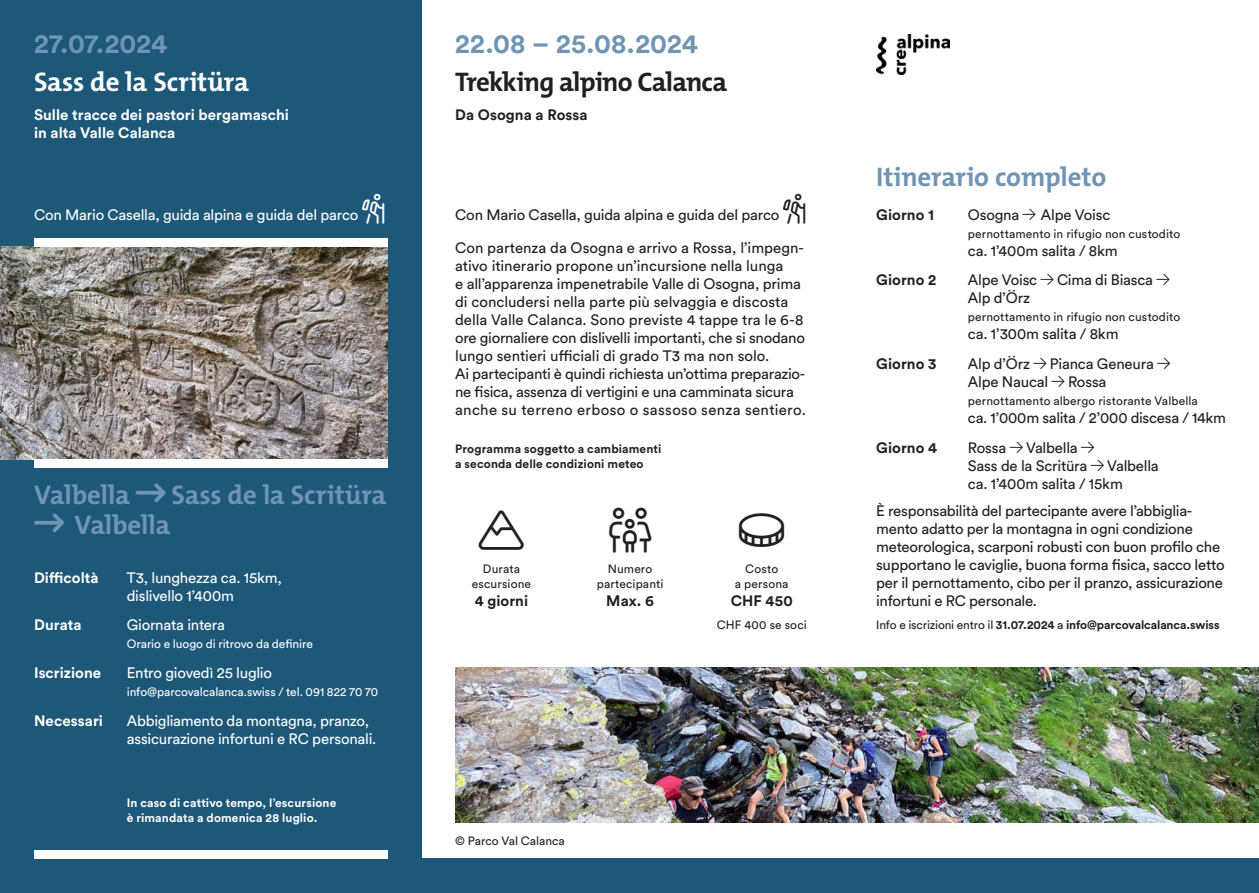
<style>
.page{position:relative;width:1259px;height:893px;background:#fff}
.page>*{position:absolute;margin:0;border:0;box-sizing:border-box;transform-origin:0 0}
.Title_Bodytext_14{font:700 27px "The Mix";letter-spacing:-.01em;color:#7094b4}
.Title_Bodytext_14-2{font:700 27px "Circular Std";letter-spacing:.005em;color:#7094b4}
.Title_Bodytext_14-3{font:700 27px "The Mix";letter-spacing:-.03em;color:#231f20}
.Title_Bodytext_14-4{font:700 27px "The Mix";letter-spacing:-.005em;color:#fff}
.Indirizzi{font:15px/18px "Circular Std";letter-spacing:-.015em;color:#231f20}
.Title_Bodytext_14-5{font:15px/18px "Circular Std";letter-spacing:-.015em;color:#231f20}
.Title_Bodytext_14-6{font:15px "Circular Std";letter-spacing:-.015em;color:#fff}
.Title_Bodytext_14-7{font:700 15px/18px "Circular Std";letter-spacing:.005em;color:#fff}
.Title_Bodytext_14-8{font:700 15px "Circular Std";letter-spacing:.005em;color:#231f20}
.Title_Bodytext_14-9{font:12px/15px "Circular Std";letter-spacing:.01em;color:#231f20;text-align:center}
.Title_Bodytext_14-10{font:12px "Circular Std";letter-spacing:-.005em;color:#fff}
.Title_Bodytext_14-11{font:700 12px/15px "Circular Std";letter-spacing:.01em;color:#fff}
.Title_Bodytext_14-12{font:700 12px "Circular Std";letter-spacing:-.01em;color:#231f20}
.Title_Bodytext_14-13{font:700 12px/15px "Circular Std";letter-spacing:.01em;color:#231f20}
.s1{font-weight:400}
</style>
<div class="page">
<div style="left:0;top:0;width:421px;height:893px;background:#1d5879"></div>
<div style="left:0;top:859px;width:1259px;height:34px;background:#1d5879"></div>
<img style="left:0;top:247px;width:387px;height:212px">
<div style="left:34px;top:238px;width:353px;height:9px;background:#fff"></div>
<div style="left:34px;top:459px;width:353px;height:9px;background:#fff"></div>
<div style="left:34px;top:850px;width:353px;height:9px;background:#fff"></div>
<img style="left:455px;top:667px;width:804px;height:155px">
<img style="left:876px;top:34px;width:74px;height:40px">
<p class="Title_Bodytext_14-2" style="left:34px;top:26px;width:135px">27.07.2024</p>
<p class="Title_Bodytext_14-2" style="left:455px;top:26px;width:244px">22.08 – 25.08.2024</p>
<p class="Title_Bodytext_14-4" style="left:34px;top:59px;width:216px">Sass de la Scritüra</p>
<p class="Title_Bodytext_14-3" style="left:455px;top:59px;width:274px">Trekking alpino Calanca</p>
<p class="Title_Bodytext_14-7" style="left:34px;top:106px;width:256px">Sulle tracce dei pastori bergamaschi in alta Valle Calanca</p>
<p class="Title_Bodytext_14-8" style="left:455px;top:105px;width:134px">Da Osogna a Rossa</p>
<p class="Title_Bodytext_14-6" style="left:34px;top:205px;width:326px">Con Mario Casella, guida alpina e guida del parco</p>
<p class="Title_Bodytext_14-5" style="left:455px;top:205px;width:326px">Con Mario Casella, guida alpina e guida del parco</p>
<p class="Indirizzi" style="left:455px;top:239px;width:352px">Con partenza da Osogna e arrivo a Rossa, l’impegn&shy;ativo itinerario propone un’incursione nella lunga<br>e all’apparenza impenetrabile Valle di Osogna, prima di concludersi nella parte più selvaggia e discosta della Valle Calanca. Sono previste 4 tappe tra le 6-8 ore giornaliere con dislivelli importanti, che si snodano lungo sentieri ufficiali di grado T3 ma non solo.<br>Ai partecipanti è quindi richiesta un’ottima preparazio&shy;ne fisica, assenza di vertigini e una camminata sicura anche su terreno erboso o sassoso senza sentiero.</p>
<p class="Title_Bodytext_14" style="left:34px;top:473px;width:354px">Valbella ★ Sass de la Scritüra</p>
<p class="Title_Bodytext_14" style="left:34px;top:503px;width:138px">★ Valbella</p>
<p class="Title_Bodytext_14-7" style="left:34px;top:568px;width:66px">Difficoltà</p>
<p class="Title_Bodytext_14-7" style="left:34px;top:616px;width:49px">Durata</p>
<p class="Title_Bodytext_14-7" style="left:34px;top:663px;width:69px">Iscrizione</p>
<p class="Title_Bodytext_14-7" style="left:34px;top:711px;width:70px">Necessari</p>
<p class="Title_Bodytext_14-6" style="left:127px;top:568px;width:157px">T3, lunghezza ca. 15km,</p>
<p class="Title_Bodytext_14-6" style="left:127px;top:586px;width:109px">dislivello 1’400m</p>
<p class="Title_Bodytext_14-6" style="left:127px;top:616px;width:100px">Giornata intera</p>
<p class="Title_Bodytext_14-10" style="left:127px;top:637px;width:188px">Orario e luogo di ritrovo da definire</p>
<p class="Title_Bodytext_14-6" style="left:127px;top:664px;width:147px">Entro giovedì 25 luglio</p>
<p class="Title_Bodytext_14-10" style="left:127px;top:685px;width:253px">info@parcovalcalanca.swiss / tel. 091 822 70 70</p>
<p class="Title_Bodytext_14-6" style="left:127px;top:711px;width:244px">Abbigliamento da montagna, pranzo,</p>
<p class="Title_Bodytext_14-6" style="left:127px;top:729px;width:251px">assicurazione infortuni e RC personali.</p>
<p class="Title_Bodytext_14-11" style="left:127px;top:795px;width:211px">In caso di cattivo tempo, l’escursione è rimandata a domenica 28 luglio.</p>
<p class="Title_Bodytext_14-13" style="left:455px;top:441px;width:208px">Programma soggetto a cambiamenti a seconda delle condizioni meteo</p>
<p class="Title_Bodytext_14-9" style="left:472px;top:561px;width:61px">Durata escursione</p>
<p class="Title_Bodytext_14-8" style="left:475px;top:591px;width:55px">4 giorni</p>
<p class="Title_Bodytext_14-9" style="left:597px;top:561px;width:68px">Numero partecipanti</p>
<p class="Title_Bodytext_14-8" style="left:606px;top:591px;width:49px">Max. 6</p>
<p class="Title_Bodytext_14-9" style="left:745px;top:561px;width:35px">Costo</p>
<p class="Title_Bodytext_14-9" style="left:735px;top:576px;width:55px">a persona</p>
<p class="Title_Bodytext_14-8" style="left:730px;top:591px;width:64px">CHF 450</p>
<p class="Title_Bodytext_14-9" style="left:716px;top:618px;width:92px">CHF 400 se soci</p>
<p class="Title_Bodytext_14-9" style="left:455px;top:833px;width:111px">© Parco Val Calanca</p>
<p class="Title_Bodytext_14" style="left:876px;top:154px;width:232px">Itinerario completo</p>
<p class="Title_Bodytext_14-8" style="left:876px;top:205px;width:59px">Giorno 1</p>
<p class="Title_Bodytext_14-8" style="left:876px;top:270px;width:62px">Giorno 2</p>
<p class="Title_Bodytext_14-5" style="left:968px;top:205px;width:144px">Osogna → Alpe Voisc</p>
<p class="Title_Bodytext_14-9" style="left:968px;top:226px;width:214px">pernottamento in rifugio non custodito</p>
<p class="Title_Bodytext_14-5" style="left:968px;top:241px;width:151px">ca. 1’400m salita / 8km</p>
<p class="Title_Bodytext_14-5" style="left:968px;top:271px;width:203px">Alpe Voisc → Cima di Biasca →<br>Alp d’Örz</p>
<p class="Title_Bodytext_14-9" style="left:968px;top:309px;width:214px">pernottamento in rifugio non custodito</p>
<p class="Title_Bodytext_14-5" style="left:968px;top:325px;width:152px">ca. 1’300m salita / 8km</p>
<p class="Title_Bodytext_14-8" style="left:876px;top:354px;width:62px">Giorno 3</p>
<p class="Title_Bodytext_14-5" style="left:968px;top:355px;width:204px">Alp d’Örz → Pianca Geneura →<br>Alpe Naucal → Rossa</p>
<p class="Title_Bodytext_14-9" style="left:968px;top:393px;width:231px">pernottamento albergo ristorante Valbella</p>
<p class="Title_Bodytext_14-5" style="left:968px;top:409px;width:260px">ca. 1’000m salita / 2’000 discesa / 14km</p>
<p class="Title_Bodytext_14-8" style="left:876px;top:438px;width:62px">Giorno 4</p>
<p class="Title_Bodytext_14-5" style="left:968px;top:438px;width:192px">Rossa → Valbella →<br>Sass de la Scritüra → Valbella</p>
<p class="Title_Bodytext_14-5" style="left:968px;top:474px;width:156px">ca. 1’400m salita / 15km</p>
<p class="Indirizzi" style="left:876px;top:501px;width:350px">È responsabilità del partecipante avere l’abbiglia&shy;mento adatto per la montagna in ogni condizione meteorologica, scarponi robusti con buon profilo che supportano le caviglie, buona forma fisica, sacco letto per il pernottamento, cibo per il pranzo, assicurazione infortuni e RC personale.</p>
<p class="Title_Bodytext_14-12" style="left:876px;top:617px;width:345px"><span class="s1">Info e iscrizioni entro il</span> 31.07.2024 <span class="s1">a</span> info@parcovalcalanca.swiss</p>
</div>
